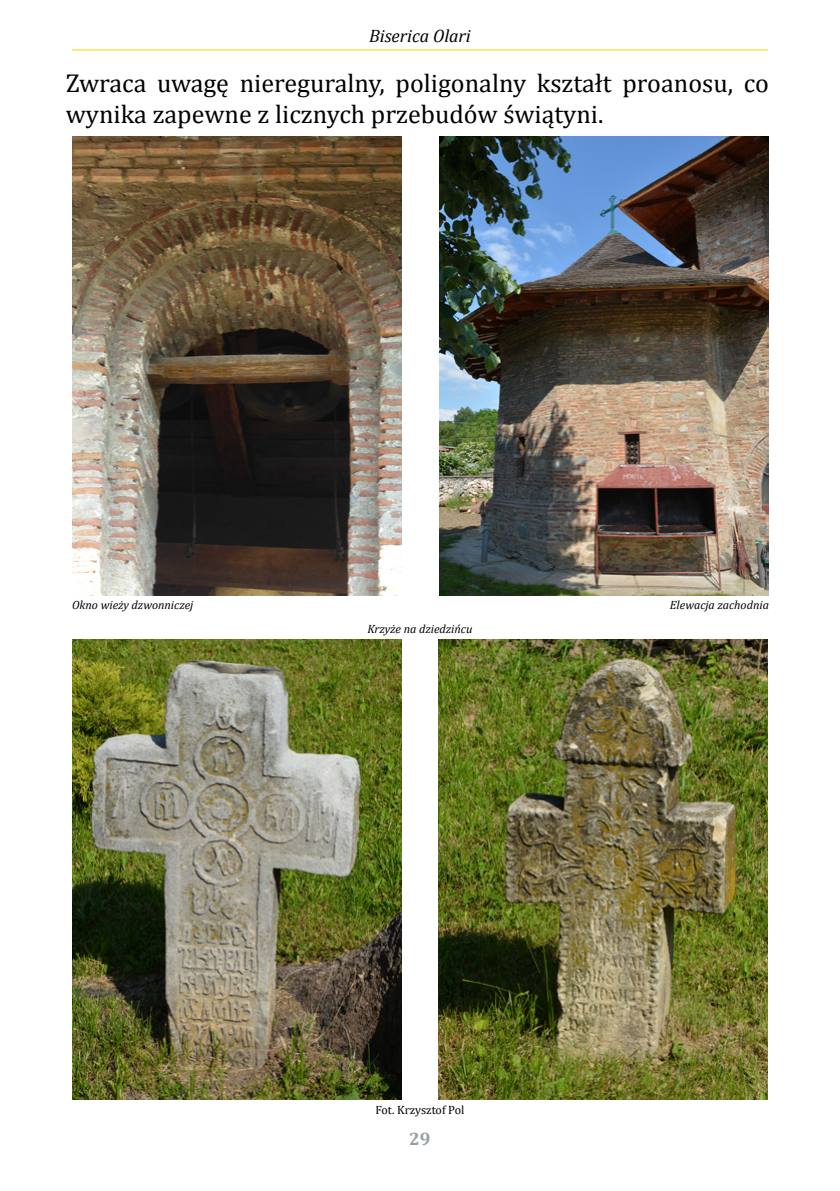
<style>
.page{position:relative;width:840px;height:1191px;background:#fff}
.page>*{position:absolute;margin:0;border:0;box-sizing:border-box;transform-origin:0 0}
.t1{font:26px/31.2px "Cambria";color:#000}
.t2{font:italic 18px "Cambria";color:#000}
.t3{font:700 18px "Cambria";color:#959ea2}
.t4{font:italic 12px "Cambria";color:#000}
.t5{font:12px "Cambria";color:#000}
</style>
<div class="page">
<hr style="left:72px;top:49px;width:695px;height:2px;background:#f7e74a">
<img style="left:72px;top:639px;width:329px;height:460px">
<img style="left:438px;top:639px;width:329px;height:460px">
<img style="left:72px;top:136px;width:329px;height:459px">
<img style="left:439px;top:136px;width:329px;height:459px">
<p class="t2" style="left:369px;top:24px;width:103px">Biserica Olari</p>
<p class="t1" style="left:66px;top:68px;width:704px">Zwraca uwagę niereguralny, poligonalny kształt proanosu, co wynika zapewne z licznych przebudów świątyni.</p>
<p class="t4" style="left:72px;top:596px;width:123px">Okno wieży dzwonniczej</p>
<p class="t4" style="left:367px;top:620px;width:107px">Krzyże na dziedzińcu</p>
<p class="t5" style="left:375px;top:1103px;width:90px">Fot. Krzysztof Pol</p>
<p class="t3" style="left:409px;top:1126px;width:23px">29</p>
<p class="t4" style="left:669px;top:596px;width:101px">Elewacja zachodnia</p>
</div>
